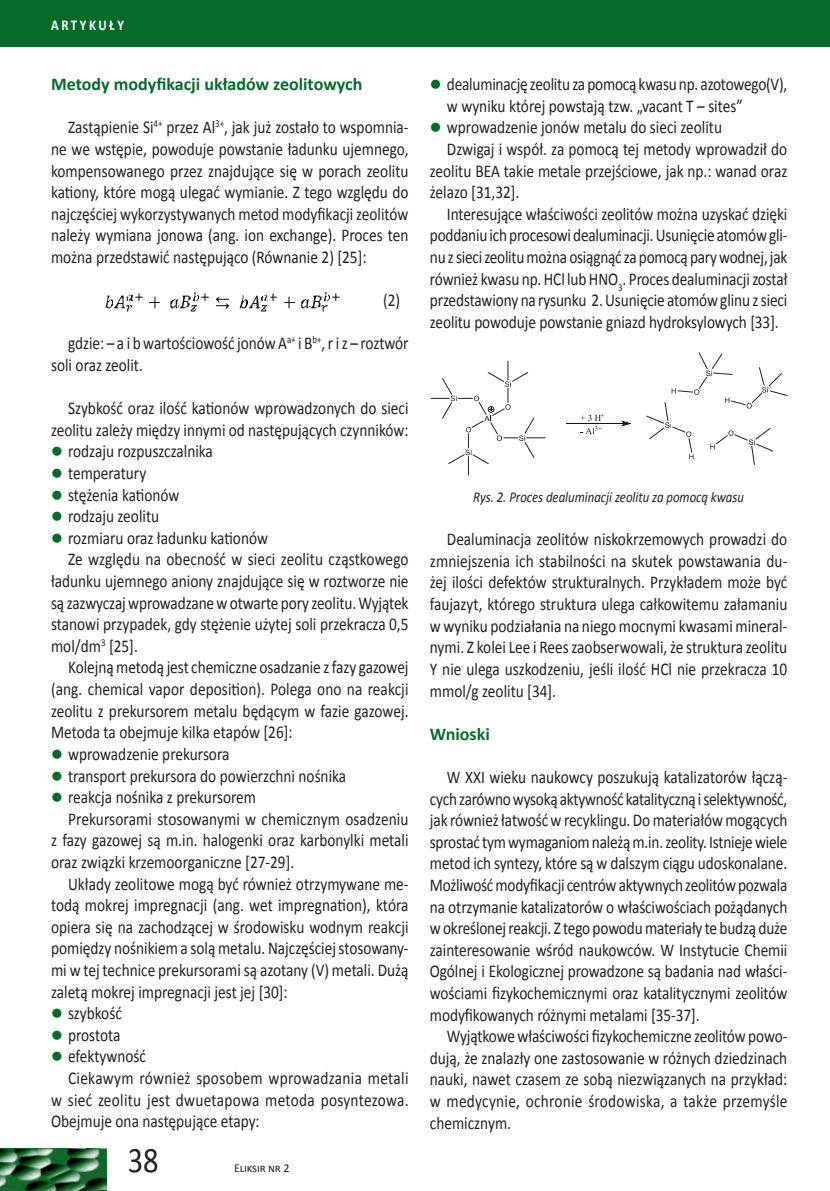
<style>
.page{position:relative;width:830px;height:1191px;background:#fff}
.page>*{position:absolute;margin:0;border:0;box-sizing:border-box;transform-origin:0 0}
.t1{font:36px "Calibri";color:#231f20;scale:.85 1}
.t2{font:18px/21.6px "Calibri";color:#231f20;text-align:justify;scale:.85 1}
.t3{font:18px "Calibri";letter-spacing:.02em;color:#231f20;scale:.85 1}
.t4{font:700 18px "Calibri";color:#056b29}
.t5{font:italic 15px "Calibri";color:#231f20;scale:.85 1}
.t6{font:700 15px "Calibri";letter-spacing:.2em;color:#fff;scale:.85 1}
.t7{font:12px "Calibri";letter-spacing:-.01em;color:#231f20}
.s1{color:#056b29}
</style>
<div class="page">
<div style="left:0;top:0;width:829px;height:47px;background:#056b29"></div>
<img style="left:0;top:1148px;width:107px;height:43px">
<svg style="left:105px;top:293px;width:38px;height:18px"></svg>
<svg style="left:149px;top:297px;width:11px;height:11px"></svg>
<svg style="left:170px;top:292px;width:38px;height:19px"></svg>
<svg style="left:216px;top:297px;width:13px;height:12px"></svg>
<svg style="left:239px;top:293px;width:38px;height:18px"></svg>
<svg style="left:284px;top:297px;width:11px;height:11px"></svg>
<svg style="left:301px;top:292px;width:38px;height:19px"></svg>
<hr style="left:566px;top:423px;width:57px;height:1px;background:#141414">
<svg style="left:621px;top:421px;width:10px;height:5px"></svg>
<svg style="left:430px;top:360px;width:115px;height:115px"></svg>
<svg style="left:580px;top:413px;width:24px;height:21px"></svg>
<svg style="left:646px;top:352px;width:141px;height:113px"></svg>
<p class="t6" style="left:51px;top:16px;width:87px">ARTYKUŁY</p>
<p class="t4" style="left:51px;top:73px;width:313px">Metody modyfikacji układów zeolitowych</p>
<p class="t2" style="left:51px;top:117px;width:422px;text-indent:17px">Zastąpienie Si<sup>4+</sup> przez Al<sup>3+</sup>, jak już zostało to wspomnia&shy;ne we wstępie, powoduje powstanie ładunku ujemnego, kompensowanego przez znajdujące się w porach zeolitu kationy, które mogą ulegać wymianie. Z tego względu do najczęściej wykorzystywanych metod modyfikacji zeolitów należy wymiana jonowa (ang. ion exchange). Proces ten można przedstawić następująco (Równanie 2) [25]:</p>
<p class="t2" style="left:383px;top:289px;width:22px">(2)</p>
<p class="t2" style="left:51px;top:333px;width:422px;text-indent:17px">gdzie: – a i b wartościowość jonów A<sup>a+</sup> i B<sup>b+</sup>, r i z – roztwór soli oraz zeolit.</p>
<p class="t2" style="left:51px;top:397px;width:422px;text-align:right">Szybkość oraz ilość kationów wprowadzonych do sieci zeolitu zależy między innymi od następujących czynników:</p>
<p class="t2" style="left:51px;top:441px;width:192px"><span class="s1">●</span> rodzaju rozpuszczalnika</p>
<p class="t2" style="left:51px;top:462px;width:113px"><span class="s1">●</span> temperatury</p>
<p class="t2" style="left:51px;top:484px;width:152px"><span class="s1">●</span> stężenia kationów</p>
<p class="t2" style="left:51px;top:505px;width:129px"><span class="s1">●</span> rodzaju zeolitu</p>
<p class="t2" style="left:51px;top:527px;width:256px"><span class="s1">●</span> rozmiaru oraz ładunku kationów</p>
<p class="t2" style="left:68px;top:549px;width:402px">Ze względu na obecność w sieci zeolitu cząstkowego</p>
<p class="t2" style="left:51px;top:570px;width:422px">ładunku ujemnego aniony znajdujące się w roztworze nie</p>
<p class="t2" style="left:51px;top:592px;width:422px">są zazwyczaj wprowadzane w otwarte pory zeolitu. Wyjątek</p>
<p class="t2" style="left:51px;top:613px;width:422px">stanowi przypadek, gdy stężenie użytej soli przekracza 0,5</p>
<p class="t2" style="left:51px;top:635px;width:104px">mol/dm<sup>3</sup> [25].</p>
<p class="t2" style="left:68px;top:657px;width:402px">Kolejną metodą jest chemiczne osadzanie z fazy gazowej</p>
<p class="t2" style="left:51px;top:678px;width:422px">(ang. chemical vapor deposition). Polega ono na reakcji</p>
<p class="t2" style="left:51px;top:700px;width:422px">zeolitu z prekursorem metalu będącym w fazie gazowej.</p>
<p class="t2" style="left:51px;top:721px;width:285px">Metoda ta obejmuje kilka etapów [26]:</p>
<p class="t2" style="left:51px;top:743px;width:211px"><span class="s1">●</span> wprowadzenie prekursora</p>
<p class="t2" style="left:51px;top:765px;width:348px"><span class="s1">●</span> transport prekursora do powierzchni nośnika</p>
<p class="t2" style="left:51px;top:786px;width:242px"><span class="s1">●</span> reakcja nośnika z prekursorem</p>
<p class="t2" style="left:68px;top:808px;width:402px">Prekursorami stosowanymi w chemicznym osadzeniu</p>
<p class="t2" style="left:51px;top:829px;width:422px">z fazy gazowej są m.in. halogenki oraz karbonylki metali</p>
<p class="t2" style="left:51px;top:851px;width:287px">oraz związki krzemoorganiczne [27-29].</p>
<p class="t2" style="left:68px;top:873px;width:402px">Układy zeolitowe mogą być również otrzymywane me-</p>
<p class="t2" style="left:51px;top:894px;width:422px">todą mokrej impregnacji (ang. wet impregnation), która</p>
<p class="t2" style="left:51px;top:916px;width:422px">opiera się na zachodzącej w środowisku wodnym reakcji</p>
<p class="t2" style="left:51px;top:937px;width:422px">pomiędzy nośnikiem a solą metalu. Najczęściej stosowany-</p>
<p class="t2" style="left:51px;top:959px;width:422px">mi w tej technice prekursorami są azotany (V) metali. Dużą</p>
<p class="t2" style="left:51px;top:981px;width:280px">zaletą mokrej impregnacji jest jej [30]:</p>
<p class="t2" style="left:51px;top:1002px;width:85px"><span class="s1">●</span> szybkość</p>
<p class="t2" style="left:51px;top:1024px;width:83px"><span class="s1">●</span> prostota</p>
<p class="t2" style="left:51px;top:1045px;width:113px"><span class="s1">●</span> efektywność</p>
<p class="t3" style="left:68px;top:1066px;width:402px">Ciekawym również sposobem wprowadzania metali</p>
<p class="t3" style="left:51px;top:1088px;width:422px">w sieć zeolitu jest dwuetapowa metoda posyntezowa.</p>
<p class="t2" style="left:51px;top:1110px;width:247px">Obejmuje ona następujące etapy:</p>
<h1 class="t1" style="left:128px;top:1137px;width:38px">38</h1>
<p class="t7" style="left:234px;top:1160px;width:57px">Eliksir nr 2</p>
<p class="t2" style="left:446px;top:73px;width:402px;text-indent:-17px"><span class="s1">●</span> dealuminację zeolitu za pomocą kwasu np. azotowego(V), w wyniku której powstają tzw. „vacant T – sites”</p>
<p class="t2" style="left:429px;top:117px;width:345px"><span class="s1">●</span> wprowadzenie jonów metalu do sieci zeolitu</p>
<p class="t2" style="left:446px;top:138px;width:402px">Dzwigaj i współ. za pomocą tej metody wprowadził do</p>
<p class="t2" style="left:429px;top:160px;width:422px">zeolitu BEA takie metale przejściowe, jak np.: wanad oraz</p>
<p class="t2" style="left:429px;top:181px;width:107px">żelazo [31,32].</p>
<p class="t2" style="left:446px;top:203px;width:402px">Interesujące właściwości zeolitów można uzyskać dzięki</p>
<p class="t2" style="left:429px;top:225px;width:422px">poddaniu ich procesowi dealuminacji. Usunięcie atomów gli-</p>
<p class="t2" style="left:429px;top:246px;width:422px">nu z sieci zeolitu można osiągnąć za pomocą pary wodnej, jak</p>
<p class="t2" style="left:429px;top:268px;width:422px">również kwasu np. HCl lub HNO<sub>3</sub>. Proces dealuminacji został</p>
<p class="t2" style="left:429px;top:289px;width:422px">przedstawiony na rysunku 2. Usunięcie atomów glinu z sieci</p>
<p class="t2" style="left:429px;top:311px;width:412px">zeolitu powoduje powstanie gniazd hydroksylowych [33].</p>
<p class="t5" style="left:473px;top:487px;width:320px">Rys. 2. Proces dealuminacji zeolitu za pomocą kwasu</p>
<p class="t2" style="left:429px;top:528px;width:422px;text-indent:17px">Dealuminacja zeolitów niskokrzemowych prowadzi do zmniejszenia ich stabilności na skutek powstawania du&shy;żej ilości defektów strukturalnych. Przykładem może być faujazyt, którego struktura ulega całkowitemu załamaniu w wyniku podziałania na niego mocnymi kwasami mineral&shy;nymi. Z kolei Lee i Rees zaobserwowali, że struktura zeolitu Y nie ulega uszkodzeniu, jeśli ilość HCl nie przekracza 10 mmol/g zeolitu [34].</p>
<p class="t4" style="left:429px;top:722px;width:61px">Wnioski</p>
<p class="t2" style="left:429px;top:766px;width:422px;text-indent:17px">W XXI wieku naukowcy poszukują katalizatorów łączą&shy;cych zarówno wysoką aktywność katalityczną i selektywność, jak również łatwość w recyklingu. Do materiałów mogących sprostać tym wymaganiom należą m.in. zeolity. Istnieje wiele metod ich syntezy, które są w dalszym ciągu udoskonalane.<br>Możliwość modyfikacji centrów aktywnych zeolitów pozwala na otrzymanie katalizatorów o właściwościach pożądanych w określonej reakcji. Z tego powodu materiały te budzą duże zainteresowanie wśród naukowców. W Instytucie Chemii Ogólnej i Ekologicznej prowadzone są badania nad właści&shy;wościami fizykochemicznymi oraz katalitycznymi zeolitów modyfikowanych różnymi metalami [35-37].</p>
<p class="t2" style="left:429px;top:1025px;width:422px;text-indent:17px">Wyjątkowe właściwości fizykochemiczne zeolitów powo&shy;dują, że znalazły one zastosowanie w różnych dziedzinach nauki, nawet czasem ze sobą niezwiązanych na przykład: w medycynie, ochronie środowiska, a także przemyśle chemicznym.</p>
</div>
